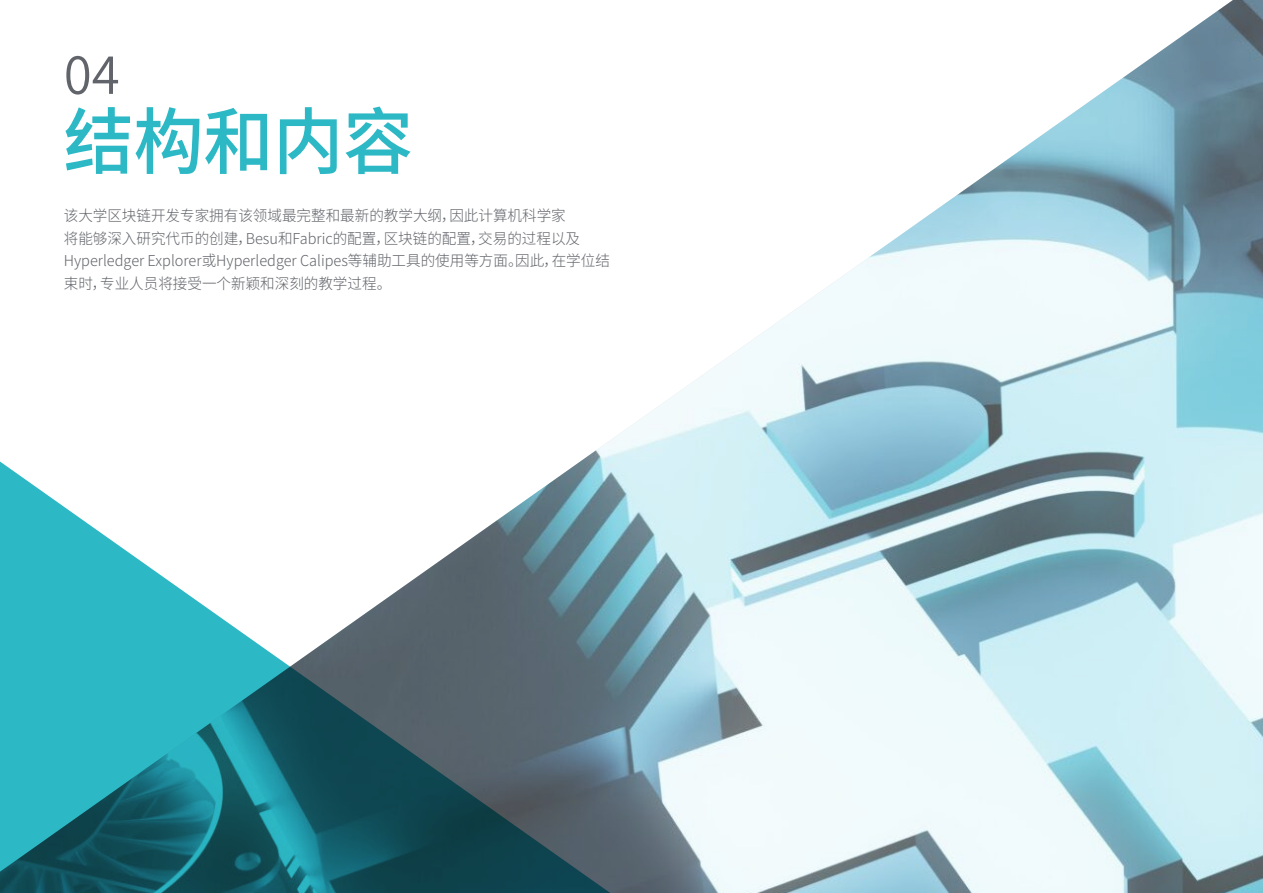
<style>
.page{position:relative;width:1263px;height:893px;background:#fff}
.page>*{position:absolute;margin:0;border:0;box-sizing:border-box;transform-origin:0 0}
.t1{font:500 72px "Source Han Sans CN";color:#2db8c5}
.t2{font:52.5px "Source Han Sans CN";color:#61646a}
.t3{font:300 15px/22.5px "Source Han Sans CN";color:#61646a}
</style>
<div class="page">
<img style="left:603px;top:0;width:660px;height:893px">
<svg style="left:0;top:446px;width:640px;height:447px"></svg>
<h2 class="t2" style="left:64px;top:45px;width:57px">04</h2>
<h1 class="t1" style="left:64px;top:101px;width:351px">结构和内容</h1>
<p class="t3" style="left:64px;top:205px;width:548px">该大学区块链开发专家拥有该领域最完整和最新的教学大纲，因此计算机科学家<br>将能够深入研究代币的创建，Besu和Fabric的配置，区块链的配置，交易的过程以及Hyperledger Explorer或Hyperledger Calipes等辅助工具的使用等方面。因此，在学位结束时，专业人员将接受一个新颖和深刻的教学过程。</p>
</div>
